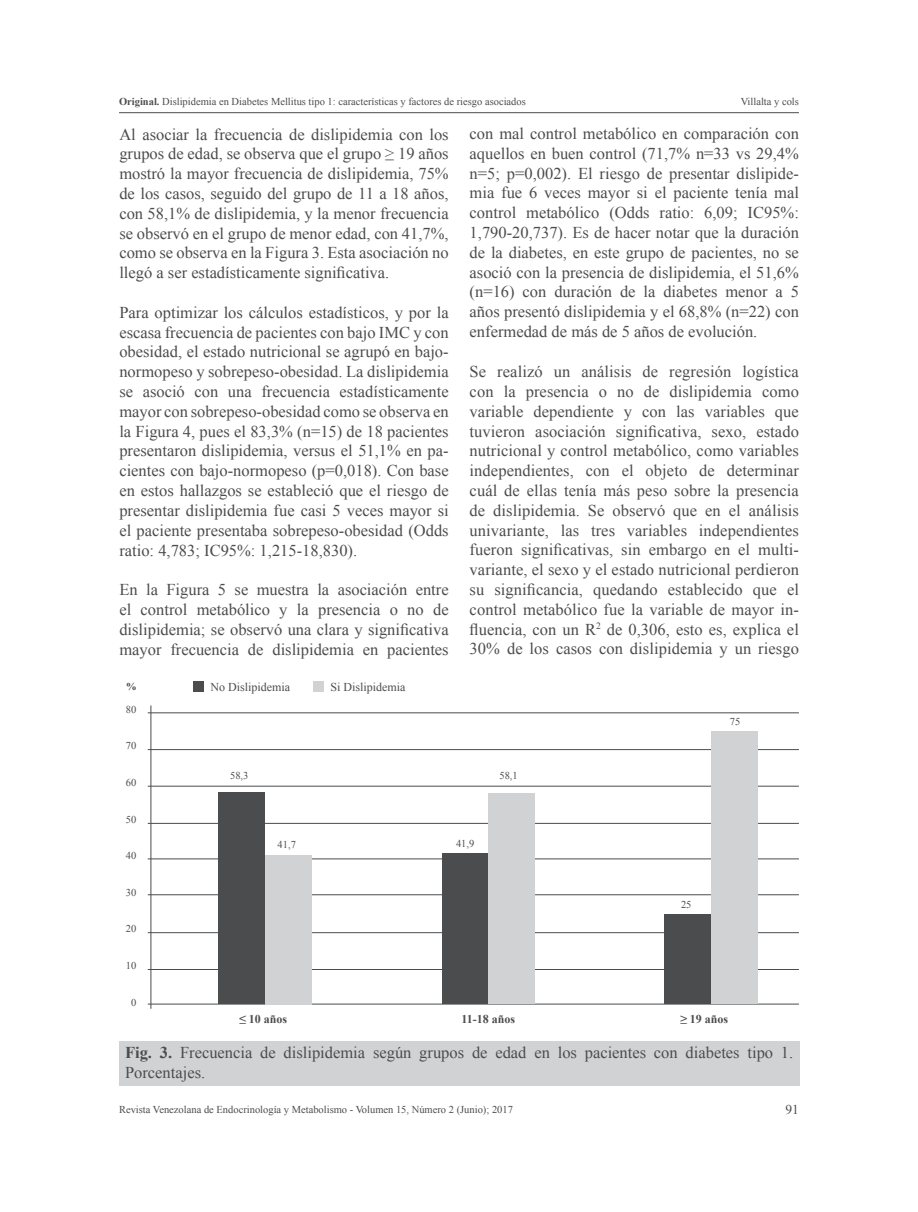
<style>
.page{position:relative;width:918px;height:1212px;background:#fff}
.page>*{position:absolute;margin:0;border:0;box-sizing:border-box;transform-origin:0 0}
.contenido_general{font:16.5px/19.8px "Times New Roman";color:#4b4c4d;text-align:justify}
.tabla{font:16.5px/19.8px "Times New Roman";color:#4b4c4d}
.t1{font:13.5px "Times New Roman";color:#4b4c4d}
.figura{font:12px "Times New Roman";color:#4b4c4d}
.figura-2{font:700 12px "Times New Roman";color:#4b4c4d}
.figura-3{font:10.5px "Times New Roman";color:#4b4c4d}
.figura-4{font:700 10.5px "Times New Roman";color:#4b4c4d}
.s1{font-weight:700}
</style>
<div class="page">
<hr style="left:119px;top:112px;width:680px;height:1px;background:#4b4c4d">
<div style="left:119px;top:1041px;width:680px;height:44px;background:#d1d2d4"></div>
<hr style="left:151px;top:705px;width:1px;height:304px;background:#4b4c4d">
<hr style="left:148px;top:786px;width:651px;height:1px;background:#4b4c4d">
<hr style="left:148px;top:823px;width:651px;height:1px;background:#4b4c4d">
<hr style="left:148px;top:859px;width:651px;height:1px;background:#4b4c4d">
<hr style="left:148px;top:894px;width:651px;height:1px;background:#4b4c4d">
<hr style="left:148px;top:932px;width:651px;height:1px;background:#4b4c4d">
<hr style="left:148px;top:969px;width:651px;height:1px;background:#4b4c4d">
<hr style="left:148px;top:1004px;width:651px;height:1px;background:#4b4c4d">
<hr style="left:148px;top:749px;width:651px;height:1px;background:#4b4c4d">
<hr style="left:148px;top:712px;width:651px;height:1px;background:#4b4c4d">
<div style="left:194px;top:682px;width:10px;height:10px;background:#4b4c4d"></div>
<div style="left:313px;top:681px;width:10px;height:11px;background:#d1d2d4"></div>
<div style="left:218px;top:792px;width:47px;height:212px;background:#4b4c4d"></div>
<div style="left:265px;top:855px;width:47px;height:149px;background:#d1d2d4"></div>
<div style="left:442px;top:853px;width:47px;height:151px;background:#4b4c4d"></div>
<div style="left:488px;top:793px;width:47px;height:211px;background:#d1d2d4"></div>
<div style="left:664px;top:914px;width:47px;height:90px;background:#4b4c4d"></div>
<div style="left:711px;top:731px;width:47px;height:273px;background:#d1d2d4"></div>
<p class="figura-3" style="left:119px;top:95px;width:408px"><span class="s1">Original.</span> Dislipidemia en Diabetes Mellitus tipo 1: características y factores de riesgo asociados</p>
<p class="figura-3" style="left:741px;top:95px;width:60px">Villalta y cols</p>
<p class="contenido_general" style="left:119px;top:124px;width:331px">Al asociar la frecuencia de dislipidemia con los grupos de edad, se observa que el grupo ≥ 19 años mostró la mayor frecuencia de dislipidemia, 75% de los casos, seguido del grupo de 11 a 18 años, con 58,1% de dislipidemia, y la menor frecuencia se observó en el grupo de menor edad, con 41,7%, como se observa en la Figura 3. Esta asociación no llegó a ser estadísticamente significativa.</p>
<p class="contenido_general" style="left:119px;top:302px;width:331px">Para optimizar los cálculos estadísticos, y por la escasa frecuencia de pacientes con bajo IMC y con obesidad, el estado nutricional se agrupó en bajo&shy;normopeso y sobrepeso-obesidad. La dislipidemia se asoció con una frecuencia estadísticamente mayor con sobrepeso-obesidad como se observa en la Figura 4, pues el 83,3% (n=15) de 18 pacientes presentaron dislipidemia, versus el 51,1% en pa&shy;cientes con bajo-normopeso (p=0,018). Con base en estos hallazgos se estableció que el riesgo de presentar dislipidemia fue casi 5 veces mayor si el paciente presentaba sobrepeso-obesidad (Odds ratio: 4,783; IC95%: 1,215-18,830).</p>
<p class="contenido_general" style="left:119px;top:579px;width:331px">En la Figura 5 se muestra la asociación entre el control metabólico y la presencia o no de dislipidemia; se observó una clara y significativa mayor frecuencia de dislipidemia en pacientes</p>
<p class="contenido_general" style="left:470px;top:123px;width:331px">con mal control metabólico en comparación con aquellos en buen control (71,7% n=33 vs 29,4% n=5; p=0,002). El riesgo de presentar dislipide&shy;mia fue 6 veces mayor si el paciente tenía mal control metabólico (Odds ratio: 6,09; IC95%:<br>1,790-20,737). Es de hacer notar que la duración de la diabetes, en este grupo de pacientes, no se asoció con la presencia de dislipidemia, el 51,6% (n=16) con duración de la diabetes menor a 5 años presentó dislipidemia y el 68,8% (n=22) con enfermedad de más de 5 años de evolución.</p>
<p class="contenido_general" style="left:470px;top:361px;width:331px">Se realizó un análisis de regresión logística con la presencia o no de dislipidemia como variable dependiente y con las variables que tuvieron asociación significativa, sexo, estado nutricional y control metabólico, como variables independientes, con el objeto de determinar cuál de ellas tenía más peso sobre la presencia de dislipidemia. Se observó que en el análisis univariante, las tres variables independientes fueron significativas, sin embargo en el multi&shy;variante, el sexo y el estado nutricional perdieron su significancia, quedando establecido que el control metabólico fue la variable de mayor in&shy;fluencia, con un R<sup>2</sup> de 0,306, esto es, explica el 30% de los casos con dislipidemia y un riesgo</p>
<p class="figura-4" style="left:126px;top:679px;width:12px">%</p>
<p class="figura-3" style="left:126px;top:702px;width:12px">80</p>
<p class="figura-3" style="left:126px;top:739px;width:12px">70</p>
<p class="figura-3" style="left:126px;top:775px;width:12px">60</p>
<p class="figura-3" style="left:126px;top:812px;width:12px">50</p>
<p class="figura-3" style="left:126px;top:848px;width:12px">40</p>
<p class="figura-3" style="left:126px;top:885px;width:12px">30</p>
<p class="figura-3" style="left:126px;top:922px;width:12px">20</p>
<p class="figura-3" style="left:126px;top:958px;width:12px">10</p>
<p class="figura-3" style="left:131px;top:995px;width:7px">0</p>
<p class="figura" style="left:211px;top:679px;width:81px">No Dislipidemia</p>
<p class="figura" style="left:330px;top:679px;width:77px">Si Dislipidemia</p>
<p class="figura-3" style="left:230px;top:768px;width:20px">58,3</p>
<p class="figura-3" style="left:278px;top:837px;width:20px">41,7</p>
<p class="figura-3" style="left:456px;top:836px;width:20px">41,9</p>
<p class="figura-3" style="left:499px;top:769px;width:20px">58,1</p>
<p class="figura-3" style="left:730px;top:715px;width:12px">75</p>
<p class="figura-3" style="left:681px;top:898px;width:12px">25</p>
<p class="figura-2" style="left:239px;top:1011px;width:49px">≤ 10 años</p>
<p class="figura-2" style="left:461px;top:1011px;width:55px">11-18 años</p>
<p class="figura-2" style="left:680px;top:1011px;width:49px">≥ 19 años</p>
<p class="tabla" style="left:125px;top:1042px;width:670px"><span class="s1">Fig. 3.</span> Frecuencia de dislipidemia según grupos de edad en los pacientes con diabetes tipo 1.<br>Porcentajes.</p>
<p class="figura-3" style="left:119px;top:1102px;width:395px">Revista Venezolana de Endocrinología y Metabolismo - Volumen 15, Número 2 (Junio); 2017</p>
<p class="t1" style="left:785px;top:1100px;width:15px">91</p>
</div>
